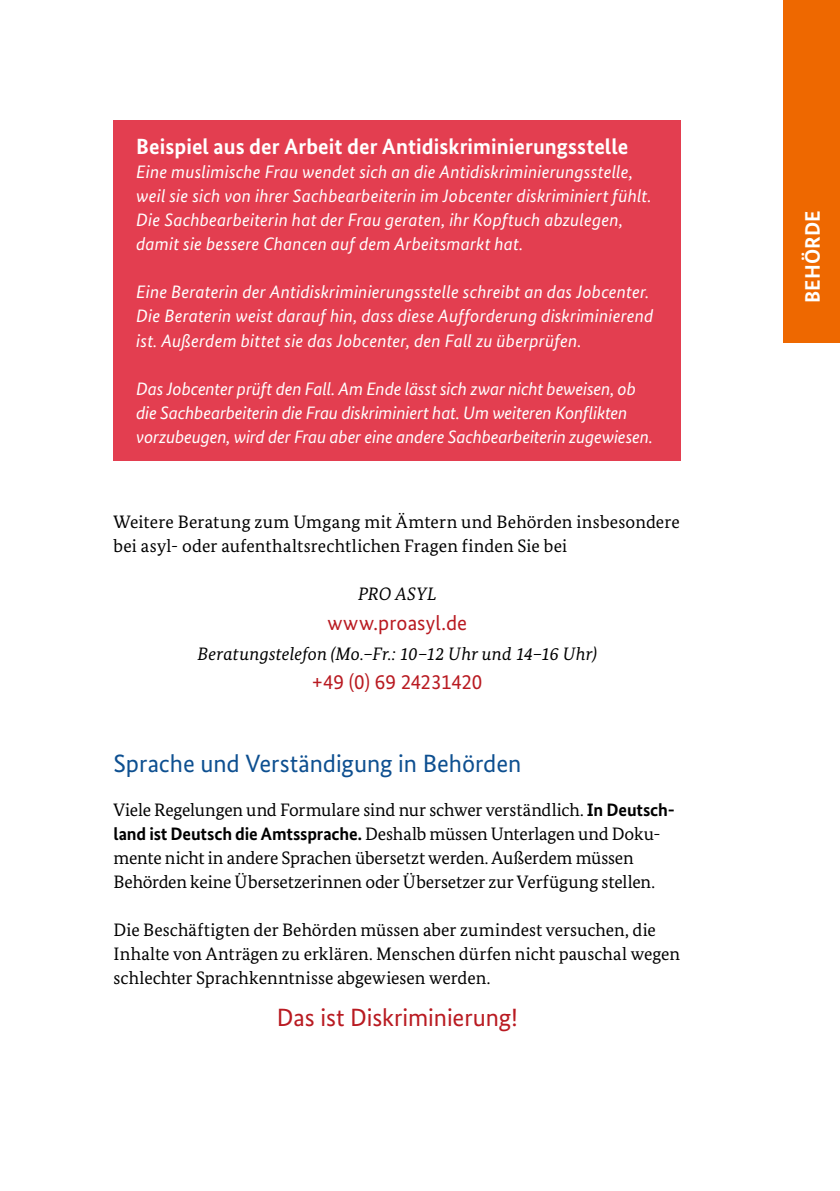
<style>
.page{position:relative;width:840px;height:1191px;background:#fff}
.page>*{position:absolute;margin:0;border:0;box-sizing:border-box;transform-origin:0 0}
.t1{font:25px "Bundes Sans";letter-spacing:-.005em;color:#0d4f90}
.t2{font:25px "Bundes Sans";letter-spacing:-.005em;color:#b91a21}
.t3{font:700 22px "Bundes Sans";letter-spacing:.005em;color:#fff}
.Fließtext{font:21px "Bundes Sans";letter-spacing:-.02em;color:#b91a21}
.Fließtext-2{font:21px "Bundes Sans";color:#b91a21}
.t4{font:700 21px "Bundes Sans";letter-spacing:.005em;color:#fff}
.Fließtext-3{font:18px/24px "Bundes Serif";color:#000}
.t5{font:italic 18px/24px "Bundes Sans";letter-spacing:.01em;color:#fff}
.t6{font:italic 18px/24px "Bundes Sans";letter-spacing:-.01em;color:#fff}
.Fließtext-4{font:italic 18px "Bundes Serif";letter-spacing:.01em;color:#000}
.s1{font-family:"Bundes Sans";font-weight:700}
</style>
<div class="page">
<div style="left:113px;top:120px;width:567px;height:340px;background:#e33e50"></div>
<div style="left:782px;top:0;width:57px;height:170px;background:#ee6800"></div>
<div style="left:782px;top:170px;width:57px;height:173px;background:#ee6800"></div>
<p class="t3" style="left:136px;top:133px;width:493px">Beispiel aus der Arbeit der Antidiskriminierungsstelle</p>
<p class="t5" style="left:136px;top:160px;width:516px">Eine muslimische Frau wendet sich an die Antidiskriminierungsstelle, weil sie sich von ihrer Sachbearbeiterin im Jobcenter diskriminiert fühlt.<br>Die Sachbearbeiterin hat der Frau geraten, ihr Kopftuch abzulegen, damit sie bessere Chancen auf dem Arbeitsmarkt hat.</p>
<p class="t5" style="left:136px;top:280px;width:518px">Eine Beraterin der Antidiskriminierungsstelle schreibt an das Jobcenter.<br>Die Beraterin weist darauf hin, dass diese Aufforderung diskriminierend ist. Außerdem bittet sie das Jobcenter, den Fall zu überprüfen.</p>
<p class="t6" style="left:136px;top:376px;width:518px">Das Jobcenter prüft den Fall. Am Ende lässt sich zwar nicht beweisen, ob die Sachbearbeiterin die Frau diskriminiert hat. Um weiteren Konflikten vorzubeugen, wird der Frau aber eine andere Sachbearbeiterin zugewiesen.</p>
<p class="Fließtext-3" style="left:113px;top:510px;width:567px">Weitere Beratung zum Umgang mit Ämtern und Behörden insbesondere bei asyl- oder aufenthaltsrechtlichen Fragen finden Sie bei</p>
<p class="Fließtext-4" style="left:358px;top:583px;width:80px">PRO ASYL</p>
<p class="Fließtext-2" style="left:327px;top:610px;width:141px">www.proasyl.de</p>
<p class="Fließtext-4" style="left:197px;top:642px;width:400px">Beratungstelefon (Mo.–Fr.: 10–12 Uhr und 14–16 Uhr)</p>
<p class="Fließtext" style="left:312px;top:669px;width:172px">+49 (0) 69 24231420</p>
<h4 class="t1" style="left:113px;top:748px;width:409px">Sprache und Verständigung in Behörden</h4>
<p class="Fließtext-3" style="left:113px;top:798px;width:562px">Viele Regelungen und Formulare sind nur schwer verständlich. <span class="s1">In Deutsch&shy;land ist Deutsch die Amtssprache.</span> Deshalb müssen Unterlagen und Doku&shy;mente nicht in andere Sprachen übersetzt werden. Außerdem müssen Behörden keine Übersetzerinnen oder Übersetzer zur Verfügung stellen.</p>
<p class="Fließtext-3" style="left:113px;top:918px;width:567px">Die Beschäftigten der Behörden müssen aber zumindest versuchen, die<br>Inhalte von Anträgen zu erklären. Menschen dürfen nicht pauschal wegen schlechter Sprachkenntnisse abgewiesen werden.</p>
<p class="t2" style="left:277px;top:1002px;width:242px">Das ist Diskriminierung!</p>
<p class="t4" style="left:799px;top:303px;width:94px;rotate:-90deg">BEHÖRDE</p>
</div>
